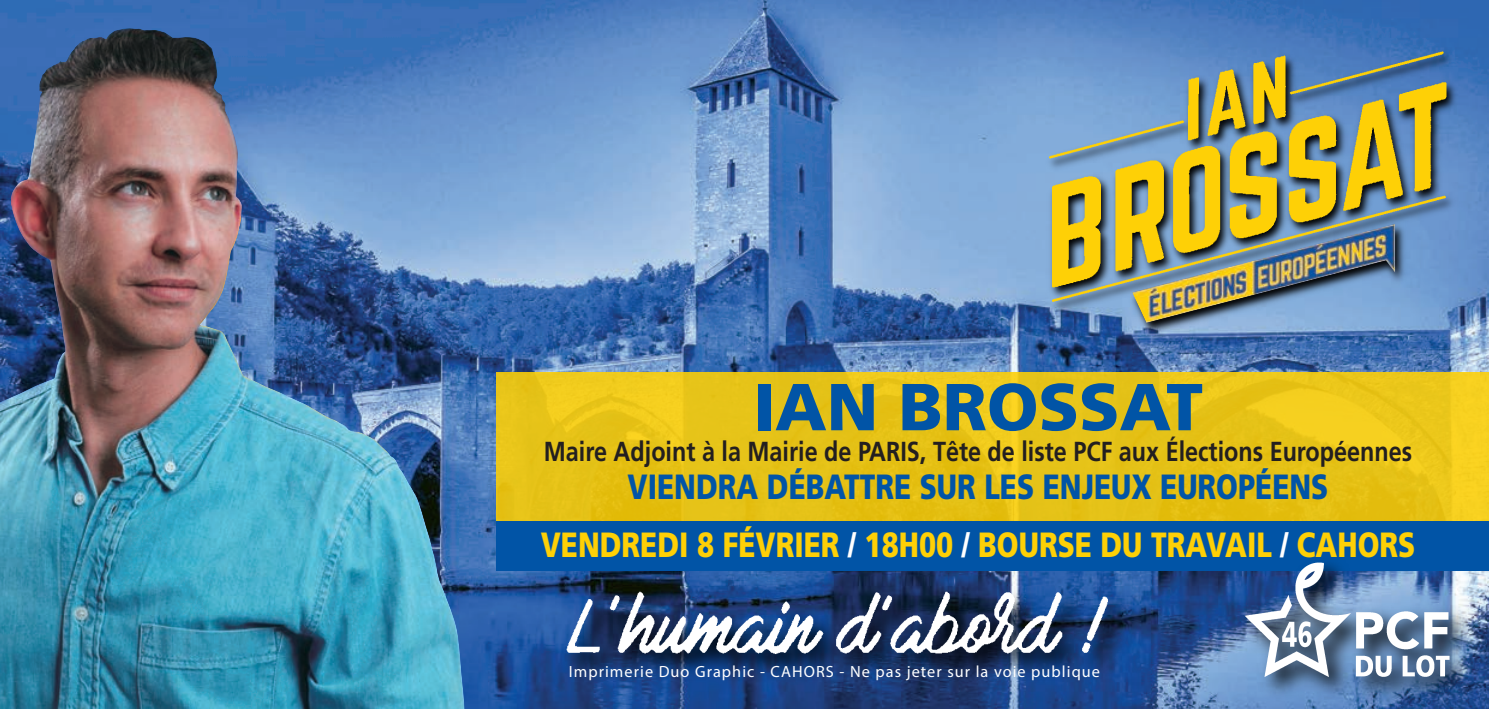
<style>
.page{position:relative;width:1489px;height:709px;background:#fff}
.page>*{position:absolute;margin:0;border:0;box-sizing:border-box;transform-origin:0 0}
.t1{font:900 66.25px "Frutiger";color:#0154a6}
.t2{font:900 35px "Frutiger";color:#fed006;scale:.8 1}
.t3{font:900 35px "Frutiger";color:#0154a6;scale:.8 1}
.t4{font:700 27.5px "Frutiger";color:#231f20;scale:.85 1}
.t5{font:16.25px "Myriad Pro";letter-spacing:.065em;color:#fff}
.s1{color:#fff}
</style>
<div class="page">
<img style="left:0;top:0;width:1488px;height:709px">
<div style="left:496px;top:372px;width:992px;height:149px;background:#fed006;opacity:.89"></div>
<div style="left:496px;top:521px;width:992px;height:49px;background:#0154a6"></div>
<img style="left:2px;top:28px;width:358px;height:404px">
<img style="left:1030px;top:33px;width:440px;height:315px">
<img style="left:1039px;top:42px;width:414px;height:264px">
<img style="left:1131px;top:224px;width:264px;height:99px">
<img style="left:542px;top:578px;width:609px;height:114px">
<img style="left:557px;top:588px;width:559px;height:71px">
<img style="left:1225px;top:570px;width:259px;height:139px">
<img style="left:1236px;top:562px;width:217px;height:123px">
<p class="t1" style="left:753px;top:380px;width:451px">IAN BROSSAT</p>
<p class="t4" style="left:544px;top:440px;width:1023px">Maire Adjoint à la Mairie de PARIS, Tête de liste PCF aux Élections Européennes</p>
<p class="t3" style="left:627px;top:473px;width:877px">VIENDRA DÉBATTRE SUR LES ENJEUX EUROPÉENS</p>
<p class="t2" style="left:540px;top:530px;width:1094px">VENDREDI 8 FÉVRIER <span class="s1">/</span> 18H00 <span class="s1">/</span> BOURSE DU TRAVAIL <span class="s1">/</span> CAHORS</p>
<p class="t5" style="left:568px;top:661px;width:533px">Imprimerie Duo Graphic - CAHORS - Ne pas jeter sur la voie publique</p>
</div>
